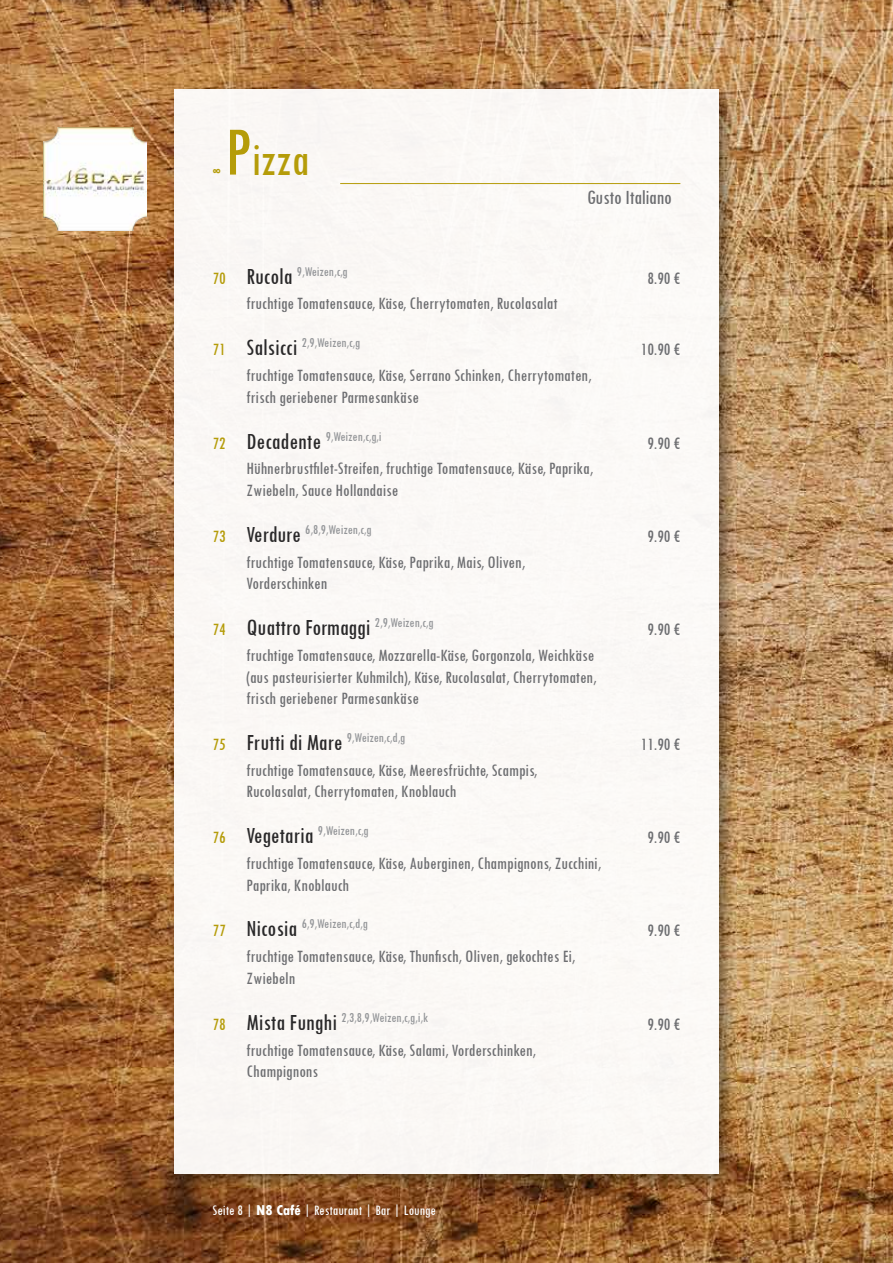
<style>
.page{position:relative;width:893px;height:1263px;background:#fff}
.page>*{position:absolute;margin:0;border:0;box-sizing:border-box;transform-origin:0 0}
.t1{font:condensed 48px "Tw Cen";color:#b59c09}
.t2{font:condensed 24px "Tw Cen";color:#292829}
.t3{font:condensed 21px "Tw Cen";letter-spacing:-.01em;color:#6d6e71}
.t4{font:condensed 18px/21.6px "Tw Cen";color:#6d6e71}
.t5{font:condensed 15px "Tw Cen";color:#fff}
.t6{font:condensed 13.95px "Tw Cen";color:#939598}
.t7{font:800 condensed 12px "Tw Cen";color:#b59c09}
.s1{font-size:72px}
.s2{font-size:18px;color:#b59c09}
.s3{font-size:24px;color:#292829}
.s4{font-weight:800}
</style>
<div class="page">
<img style="left:0;top:0;width:893px;height:1263px">
<div style="left:166px;top:81px;width:573px;height:1113px;background:#000;opacity:.5"></div>
<div style="left:174px;top:89px;width:545px;height:1085px;background:#fbf8f6"></div>
<img style="left:44px;top:128px;width:103px;height:103px">
<hr style="left:340px;top:183px;width:340px;height:1px;background:#b59c09">
<p class="t7" style="left:213px;top:164px;width:10px">∞</p>
<h1 class="t1" style="left:225px;top:135px;width:85px"><span class="s1">P</span>izza</h1>
<p class="t3" style="left:587px;top:187px;width:86px">Gusto Italiano</p>
<p class="t6" style="left:213px;top:264px;width:137px"><span class="s2">70</span> <span class="s3">Rucola</span> 9,Weizen,c,g</p>
<p class="t4" style="left:647px;top:267px;width:34px">8.90 €</p>
<p class="t4" style="left:247px;top:293px;width:312px">fruchtige Tomatensauce, Käse, Cherrytomaten, Rucolasalat</p>
<p class="t6" style="left:213px;top:336px;width:149px"><span class="s2">71</span> <span class="s3">Salsicci</span> 2,9,Weizen,c,g</p>
<p class="t4" style="left:641px;top:339px;width:41px">10.90 €</p>
<p class="t4" style="left:247px;top:365px;width:346px">fruchtige Tomatensauce, Käse, Serrano Schinken, Cherrytomaten, frisch geriebener Parmesankäse</p>
<p class="t6" style="left:213px;top:429px;width:170px"><span class="s2">72</span> <span class="s3">Decadente</span> 9,Weizen,c,g,i</p>
<p class="t4" style="left:647px;top:432px;width:34px">9.90 €</p>
<p class="t4" style="left:247px;top:458px;width:348px">Hühnerbrustfilet-Streifen, fruchtige Tomatensauce, Käse, Paprika,<br>Zwiebeln, Sauce Hollandaise</p>
<p class="t6" style="left:213px;top:522px;width:160px"><span class="s2">73</span> <span class="s3">Verdure</span> 6,8,9,Weizen,c,g</p>
<p class="t4" style="left:647px;top:526px;width:34px">9.90 €</p>
<p class="t4" style="left:247px;top:551px;width:280px">fruchtige Tomatensauce, Käse, Paprika, Mais, Oliven,<br>Vorderschinken</p>
<h2 class="t2" style="left:213px;top:615px;width:222px"><span class="s2">74</span> Quattro Formaggi <sup>2,9,Weizen,c,g</sup></h2>
<p class="t4" style="left:647px;top:619px;width:34px">9.90 €</p>
<p class="t4" style="left:247px;top:645px;width:351px">fruchtige Tomatensauce, Mozzarella-Käse, Gorgonzola, Weichkäse (aus pasteurisierter Kuhmilch), Käse, Rucolasalat, Cherrytomaten, frisch geriebener Parmesankäse</p>
<p class="t6" style="left:213px;top:730px;width:194px"><span class="s2">75</span> <span class="s3">Frutti di Mare</span> 9,Weizen,c,d,g</p>
<p class="t4" style="left:641px;top:734px;width:41px">11.90 €</p>
<p class="t4" style="left:247px;top:760px;width:292px">fruchtige Tomatensauce, Käse, Meeresfrüchte, Scampis,<br>Rucolasalat, Cherrytomaten, Knoblauch</p>
<p class="t6" style="left:213px;top:824px;width:158px"><span class="s2">76</span> <span class="s3">Vegetaria</span> 9,Weizen,c,g</p>
<p class="t4" style="left:647px;top:827px;width:34px">9.90 €</p>
<p class="t4" style="left:247px;top:853px;width:356px">fruchtige Tomatensauce, Käse, Auberginen, Champignons, Zucchini,<br>Paprika, Knoblauch</p>
<p class="t6" style="left:213px;top:917px;width:157px"><span class="s2">77</span> <span class="s3">Nicosia</span> 6,9,Weizen,c,d,g</p>
<p class="t4" style="left:647px;top:920px;width:34px">9.90 €</p>
<p class="t4" style="left:247px;top:946px;width:330px">fruchtige Tomatensauce, Käse, Thunfisch, Oliven, gekochtes Ei,<br>Zwiebeln</p>
<p class="t6" style="left:213px;top:1010px;width:217px"><span class="s2">78</span> <span class="s3">Mista Funghi</span> 2,3,8,9,Weizen,c,g,i,k</p>
<p class="t4" style="left:647px;top:1014px;width:34px">9.90 €</p>
<p class="t4" style="left:247px;top:1039px;width:291px">fruchtige Tomatensauce, Käse, Salami, Vorderschinken,<br>Champignons</p>
<p class="t5" style="left:213px;top:1203px;width:225px">Seite 8 | <span class="s4">N8 Café</span> | Restaurant | Bar | Lounge</p>
</div>
